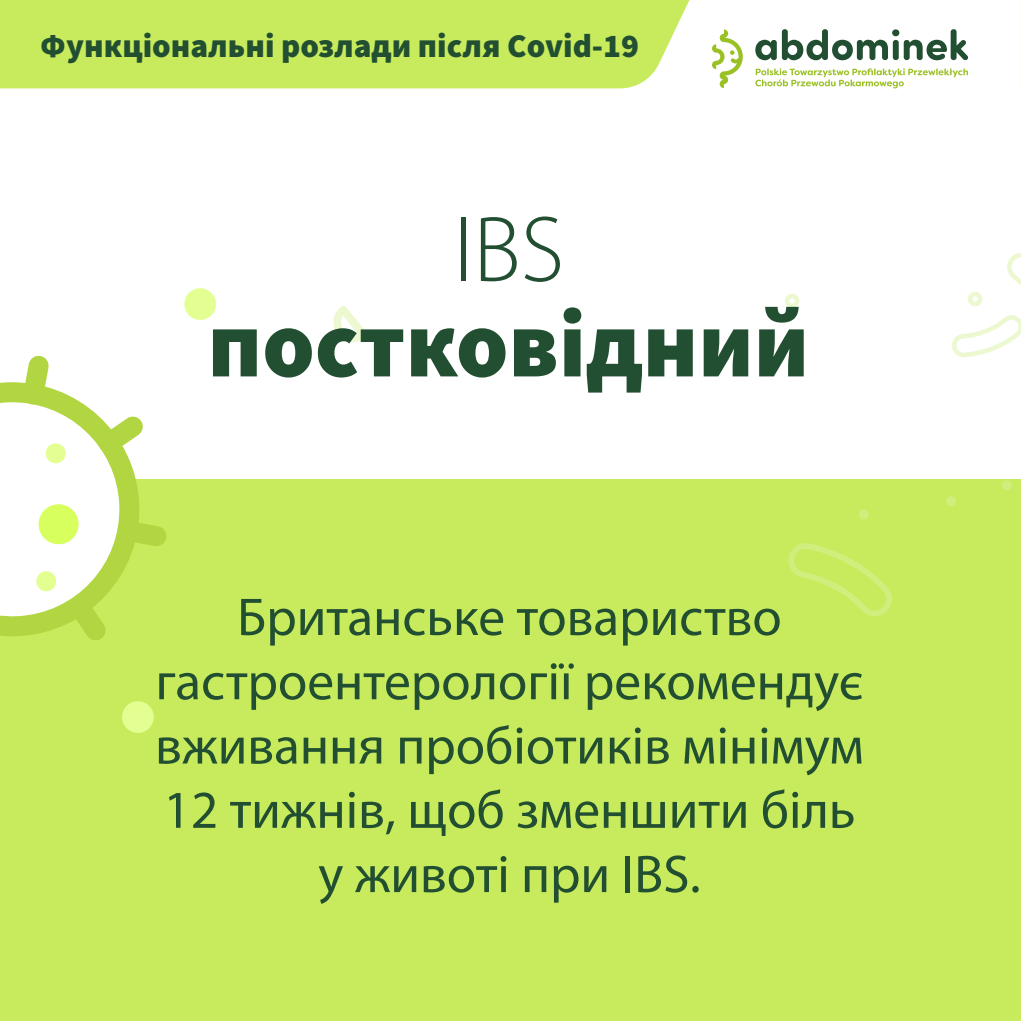
<style>
.page{position:relative;width:1021px;height:1021px;background:#fff}
.page>*{position:absolute;margin:0;border:0;box-sizing:border-box;transform-origin:0 0}
.t1{font:900 94.05px "Source Sans Pro";color:#224f31}
.t2{font:300 94.05px "Myriad Pro";color:#224f31}
.t3{font:53.55px/64.4px "Myriad Pro";color:#224f31;text-align:center}
.t4{font:900 33.3px "Source Sans Pro";color:#224f31}
</style>
<div class="page">
<div style="left:0;top:479px;width:1020px;height:541px;background:#c8eb5e"></div>
<hr style="left:1020px;top:479px;width:1px;height:541px;background:#c8eb5e">
<svg style="left:122px;top:701px;width:32px;height:32px"></svg>
<svg style="left:184px;top:288px;width:32px;height:32px"></svg>
<svg style="left:0;top:355px;width:166px;height:285px"></svg>
<svg style="left:788px;top:543px;width:103px;height:73px"></svg>
<svg style="left:1007px;top:253px;width:13px;height:32px"></svg>
<svg style="left:952px;top:315px;width:68px;height:42px"></svg>
<svg style="left:785px;top:294px;width:14px;height:14px"></svg>
<svg style="left:968px;top:292px;width:14px;height:14px"></svg>
<div style="left:858px;top:509px;width:10px;height:10px;border:5px solid #d9f29f;border-radius:2px"></div>
<div style="left:946px;top:496px;width:9px;height:10px;border:5px solid #d9f29f;border-radius:2px"></div>
<svg style="left:333px;top:306px;width:35px;height:36px"></svg>
<div style="left:1001px;top:480px;width:10px;height:10px;border:5px solid #d9f29f;border-radius:2px"></div>
<svg style="left:712px;top:29px;width:30px;height:59px"></svg>
<svg style="left:755px;top:29px;width:213px;height:31px"></svg>
<svg style="left:755px;top:68px;width:213px;height:20px"></svg>
<div style="left:0;top:0;width:690px;height:88px;background:#c8eb5e"></div>
<svg style="left:1020px;top:0;width:1px;height:88px"></svg>
<p class="t4" style="left:40px;top:32px;width:600px">Функціональні розлади після Covid-19</p>
<h1 class="t2" style="left:453px;top:210px;width:112px">IBS</h1>
<h1 class="t1" style="left:207px;top:306px;width:603px">постковідний</h1>
<p class="t3" style="left:155px;top:589px;width:710px">Британське товариство гастроентерології рекомендує вживання пробіотиків мінімум<br>12 тижнів, щоб зменшити біль у животі при IBS.</p>
</div>
